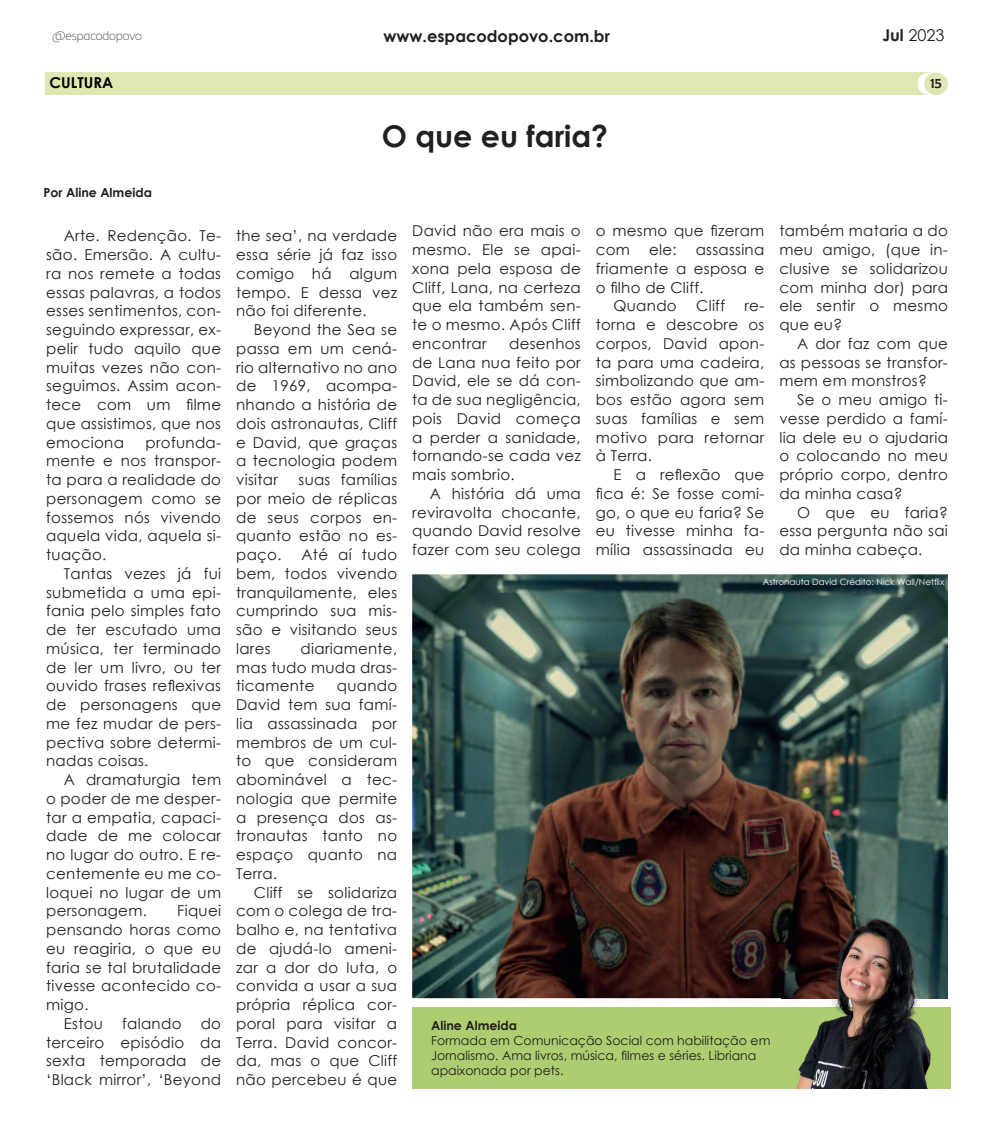
<style>
.page{position:relative;width:993px;height:1134px;background:#fff}
.page>*{position:absolute;margin:0;border:0;box-sizing:border-box;transform-origin:0 0}
.t1{font:700 30px "Century Gothic";color:#231f20}
.t2{font:700 16.25px "Century Gothic";color:#231f20}
.t3{font:16.25px "Century Gothic";color:#231f20}
.t4{font:15px/18.8px "Century Gothic";letter-spacing:.02em;color:#231f20;text-align:justify}
.t5{font:700 15px "Century Gothic";color:#000}
.t6{font:15px "Berlin Sans FB";color:#231f20}
.t7{font:12.5px/15px "Century Gothic";color:#231f20}
.t8{font:700 12.5px "Century Gothic";color:#231f20}
.t9{font:100 12.5px "Brooklyn Samuels Five";color:#231f20}
.t10{font:8.75px "Century Gothic";color:#fff}
.s1{font-weight:700}
</style>
<div class="page">
<div style="left:45px;top:72px;width:885px;height:23px;background:#e0e7b2"></div>
<div style="left:917px;top:73px;width:23px;height:22px;background:#fff;border-radius:50%"></div>
<div style="left:924px;top:73px;width:23px;height:22px;background:#e0e7b4;border-radius:50%"></div>
<img style="left:412px;top:574px;width:535px;height:424px">
<div style="left:412px;top:1008px;width:538px;height:81px;background:#aecd71"></div>
<img style="left:781px;top:916px;width:169px;height:173px">
<img style="left:781px;top:916px;width:166px;height:82px">
<p class="t9" style="left:52px;top:29px;width:91px">@espacodopovo</p>
<p class="t2" style="left:383px;top:23px;width:228px">www.espacodopovo.com.br</p>
<p class="t3" style="left:882px;top:24px;width:64px"><span class="s1">Jul</span> 2023</p>
<p class="t6" style="left:930px;top:75px;width:13px">15</p>
<p class="t5" style="left:50px;top:71px;width:65px">CULTURA</p>
<p class="t8" style="left:44px;top:183px;width:110px">Por Aline Almeida</p>
<p class="t4" style="left:46px;top:226px;width:176px;text-indent:18px">Arte. Redenção. Te&shy;são. Emersão. A cultu&shy;ra nos remete a todas essas palavras, a todos esses sentimentos, con&shy;seguindo expressar, ex&shy;pelir tudo aquilo que muitas vezes não con&shy;seguimos. Assim acon&shy;tece com um filme que assistimos, que nos emociona</p>
<p class="t4" style="left:46px;top:432px;width:176px;text-indent:99px">profunda&shy;mente e nos transpor&shy;ta para a realidade do personagem como se fossemos nós vivendo aquela vida, aquela si&shy;tuação.</p>
<p class="t4" style="left:46px;top:564px;width:176px;text-indent:18px">Tantas vezes já fui submetida a uma epi&shy;fania pelo simples fato de ter escutado uma música, ter terminado de ler um livro, ou ter ouvido frases reflexivas de personagens que me fez mudar de pers&shy;pectiva sobre determi&shy;nadas coisas.</p>
<p class="t4" style="left:46px;top:770px;width:176px;text-indent:18px">A dramaturgia tem o poder de me desper&shy;tar a empatia, capaci&shy;dade de me colocar no lugar do outro. E re&shy;centemente eu me co&shy;loquei no lugar de um personagem.</p>
<p class="t4" style="left:177px;top:901px;width:45px">Fiquei</p>
<p class="t4" style="left:46px;top:920px;width:176px">pensando horas como</p>
<p class="t4" style="left:46px;top:939px;width:176px">eu reagiria, o que eu</p>
<p class="t4" style="left:46px;top:957px;width:176px">faria se tal brutalidade</p>
<p class="t4" style="left:46px;top:976px;width:176px">tivesse acontecido co-</p>
<p class="t4" style="left:46px;top:995px;width:44px">migo.</p>
<p class="t4" style="left:64px;top:1014px;width:41px">Estou</p>
<p class="t4" style="left:122px;top:1014px;width:61px">falando</p>
<p class="t4" style="left:46px;top:1014px;width:176px;text-indent:154px">do terceiro episódio da sexta temporada de ‘Black mirror’, ‘Beyond</p>
<h1 class="t1" style="left:381px;top:113px;width:228px">O que eu faria?</h1>
<p class="t4" style="left:236px;top:226px;width:162px">the sea’, na verdade essa série já faz isso comigo há algum tempo. E dessa vez não foi diferente.</p>
<p class="t4" style="left:236px;top:320px;width:162px;text-indent:18px">Beyond the Sea se passa em um cená&shy;rio alternativo no ano de 1969, acompa&shy;nhando a história de dois astronautas, Cliff e David, que graças a tecnologia podem visitar</p>
<p class="t4" style="left:236px;top:470px;width:162px;text-indent:62px">suas famílias por meio de réplicas de seus corpos en&shy;quanto estão no es&shy;paço.</p>
<p class="t4" style="left:236px;top:545px;width:162px;text-indent:65px">Até aí tudo bem, todos vivendo tranquilamente, eles cumprindo sua mis&shy;são e visitando seus lares</p>
<p class="t4" style="left:236px;top:639px;width:162px;text-indent:64px">diariamente, mas tudo muda dras&shy;ticamente</p>
<p class="t4" style="left:236px;top:676px;width:162px;text-indent:101px">quando David tem sua famí&shy;lia assassinada por membros de um cul&shy;to que consideram abominável a tec&shy;nologia que permite a presença dos as&shy;tronautas tanto no espaço quanto na Terra.</p>
<p class="t4" style="left:236px;top:882px;width:162px;text-indent:18px">Cliff se solidariza com o colega de tra&shy;balho e, na tentativa de ajudá-lo ameni&shy;zar a dor do luta, o convida a usar a sua própria réplica cor&shy;poral para visitar a Terra. David concor&shy;da, mas o que Cliff não percebeu é que</p>
<p class="t4" style="left:412px;top:221px;width:170px">David não era mais o mesmo. Ele se apai&shy;xona pela esposa de Cliff, Lana, na certeza que ela também sen&shy;te o mesmo. Após Cliff encontrar</p>
<p class="t4" style="left:412px;top:334px;width:170px;text-indent:97px">desenhos de Lana nua feito por David, ele se dá con&shy;ta de sua negligência, pois David começa a perder a sanidade, tornando-se cada vez mais sombrio.</p>
<p class="t4" style="left:412px;top:484px;width:170px;text-indent:18px">A história dá uma reviravolta chocante, quando David resolve fazer com seu colega</p>
<p class="t4" style="left:595px;top:221px;width:170px">o mesmo que fizeram com</p>
<p class="t4" style="left:649px;top:240px;width:29px">ele:</p>
<p class="t4" style="left:695px;top:240px;width:70px">assassina</p>
<p class="t4" style="left:595px;top:259px;width:170px">friamente a esposa e</p>
<p class="t4" style="left:595px;top:277px;width:109px">o filho de Cliff.</p>
<p class="t4" style="left:613px;top:296px;width:65px">Quando</p>
<p class="t4" style="left:696px;top:296px;width:30px">Cliff</p>
<p class="t4" style="left:595px;top:296px;width:170px;text-indent:149px">re&shy;torna e descobre os corpos, David apon&shy;ta para uma cadeira, simbolizando que am&shy;bos estão agora sem suas famílias e sem motivo para retornar à Terra.</p>
<p class="t4" style="left:595px;top:465px;width:170px;text-indent:18px">E a reflexão que fica é: Se fosse comi&shy;go, o que eu faria? Se eu tivesse minha fa&shy;mília assassinada eu</p>
<p class="t4" style="left:779px;top:221px;width:170px">também mataria a do meu amigo, (que in&shy;clusive se solidarizou com minha dor) para ele sentir o mesmo que eu?</p>
<p class="t4" style="left:779px;top:334px;width:170px;text-indent:18px">A dor faz com que as pessoas se transfor&shy;mem em monstros?</p>
<p class="t4" style="left:779px;top:390px;width:170px;text-indent:18px">Se o meu amigo ti&shy;vesse perdido a famí&shy;lia dele eu o ajudaria o colocando no meu próprio corpo, dentro da minha casa?</p>
<p class="t4" style="left:779px;top:502px;width:170px;text-indent:18px">O que eu faria? essa pergunta não sai da minha cabeça.</p>
<p class="t10" style="left:762px;top:575px;width:183px">Astronauta David Crédito: Nick Wall/Netflix</p>
<p class="t8" style="left:431px;top:1016px;width:87px">Aline Almeida</p>
<p class="t7" style="left:431px;top:1033px;width:340px">Formada em Comunicação Social com habilitação em<br>Jornalismo. Ama livros, música, filmes e séries. Libriana apaixonada por pets.</p>
</div>
